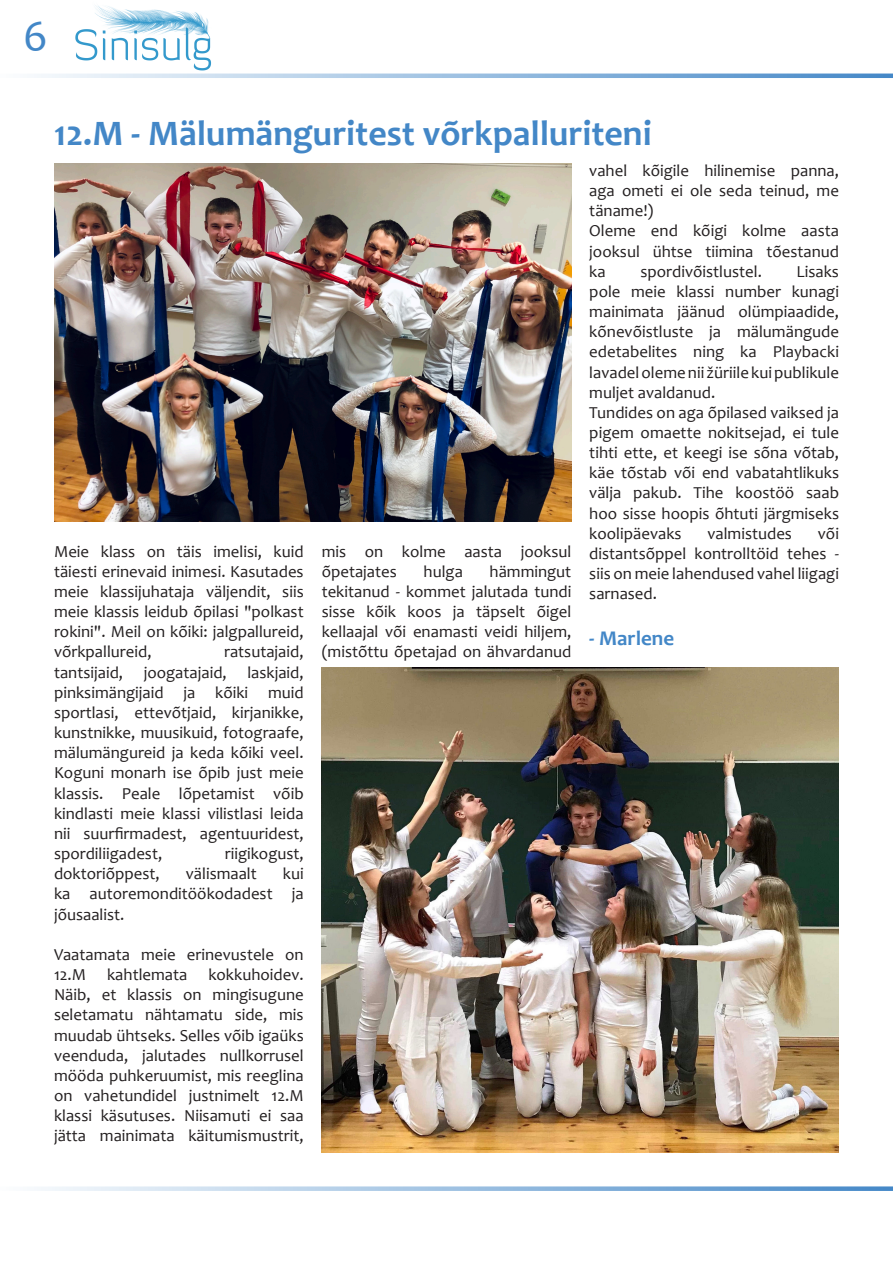
<style>
.page{position:relative;width:893px;height:1263px;background:#fff}
.page>*{position:absolute;margin:0;border:0;box-sizing:border-box;transform-origin:0 0}
.t1{font:45px "Candara";color:#4387c7}
.t2{font:700 36px "Candara";color:#4387c7}
.t3{font:700 21px "Candara";color:#4387c7}
.t4{font:16.8px/20.1px "Candara";color:#231f20;text-align:justify}
</style>
<div class="page">
<svg style="left:37px;top:74px;width:856px;height:4px"></svg>
<svg style="left:37px;top:1186px;width:856px;height:5px"></svg>
<img style="left:75px;top:5px;width:136px;height:65px">
<img style="left:54px;top:164px;width:517px;height:357px">
<img style="left:322px;top:668px;width:517px;height:484px">
<h1 class="t1" style="left:23px;top:8px;width:26px">6</h1>
<p class="t2" style="left:54px;top:111px;width:599px">12.M - Mälumänguritest võrkpalluriteni</p>
<p class="t4" style="left:54px;top:541px;width:251px">Meie klass on täis imelisi, kuid täiesti erinevaid inimesi. Kasutades meie klassijuhataja väljendit, siis meie klassis leidub õpilasi "polkast rokini". Meil on kõiki: jalgpallureid, võrkpallureid,</p>
<p class="t4" style="left:54px;top:642px;width:251px;text-indent:170px">ratsutajaid, tantsijaid, joogatajaid, laskjaid, pinksimängijaid ja kõiki muid sportlasi, ettevõtjaid, kirjanikke, kunstnikke, muusikuid, fotograafe, mälumängureid ja keda kõiki veel.<br>Koguni monarh ise õpib just meie klassis. Peale lõpetamist võib kindlasti meie klassi vilistlasi leida nii suurfirmadest, agentuuridest, spordiliigadest,</p>
<p class="t4" style="left:225px;top:843px;width:80px">riigikogust,</p>
<p class="t4" style="left:54px;top:863px;width:251px;text-indent:229px">kui ka autoremonditöökodadest ja jõusaalist.</p>
<p class="t4" style="left:54px;top:944px;width:251px">Vaatamata meie erinevustele on 12.M kahtlemata kokkuhoidev.<br>Näib, et klassis on mingisugune seletamatu nähtamatu side, mis muudab ühtseks. Selles võib igaüks veenduda, jalutades nullkorrusel mööda puhkeruumist, mis reeglina on vahetundidel justnimelt 12.M klassi käsutuses. Niisamuti ei saa jätta mainimata käitumismustrit,</p>
<p class="t4" style="left:54px;top:863px;width:107px">doktoriõppest,</p>
<p class="t4" style="left:186px;top:863px;width:72px">välismaalt</p>
<p class="t4" style="left:322px;top:541px;width:251px">mis on kolme aasta jooksul õpetajates</p>
<p class="t4" style="left:322px;top:561px;width:251px;text-indent:168px">hämmingut tekitanud - kommet jalutada tundi sisse kõik koos ja täpselt õigel kellaajal või enamasti veidi hiljem, (mistõttu õpetajad on ä hvardanud</p>
<p class="t4" style="left:424px;top:561px;width:41px">hulga</p>
<p class="t4" style="left:589px;top:160px;width:251px">vahel kõigile hilinemise panna, aga ometi ei ole seda teinud, me täname!)</p>
<p class="t4" style="left:589px;top:221px;width:251px">Oleme end kõigi kolme aasta jooksul ühtse tiimina tõestanud ka</p>
<p class="t4" style="left:589px;top:261px;width:251px;text-indent:207px">Lisaks pole meie klassi number kunagi mainimata jäänud olümpiaadide, kõnevõistluste ja mälumängude edetabelites ning ka Playbacki lavadel oleme nii žüriile kui publikule muljet avaldanud.</p>
<p class="t4" style="left:589px;top:402px;width:251px">Tundides on aga õpilased vaiksed ja pigem omaette nokitsejad, ei tule tihti ette, et keegi ise sõna võtab, käe tõstab või end vabatahtlikuks välja pakub. Tihe koostöö saab hoo sisse hoopis õhtuti järgmiseks koolipäevaks</p>
<p class="t4" style="left:640px;top:261px;width:123px">spordivõistlustel.</p>
<p class="t4" style="left:707px;top:523px;width:86px">valmistudes</p>
<p class="t4" style="left:589px;top:523px;width:251px;text-indent:229px">või distantsõppel kontrolltöid tehes - siis on meie lahendused vahel liigagi sarnased.</p>
<p class="t3" style="left:589px;top:625px;width:86px">- Marlene</p>
</div>
